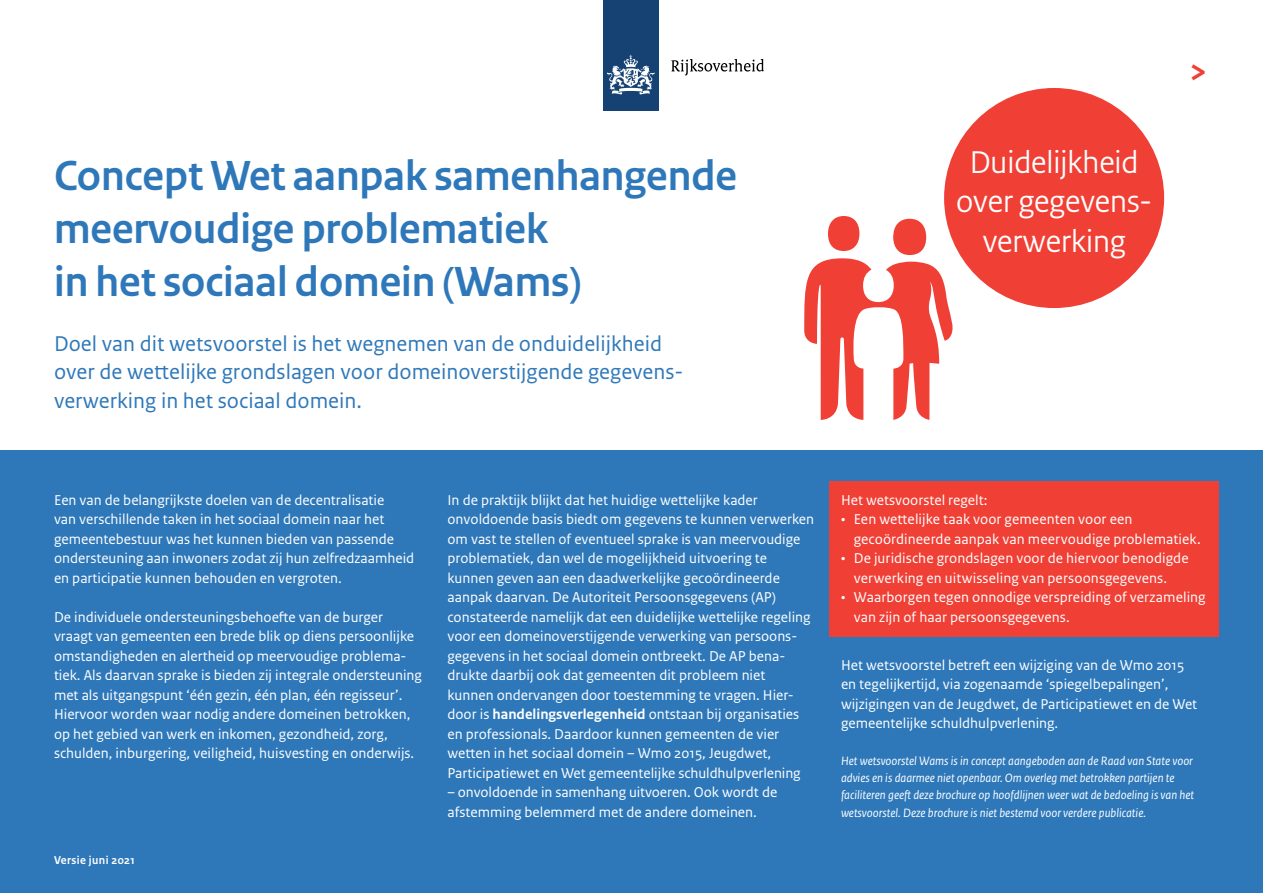
<style>
.page{position:relative;width:1263px;height:893px;background:#fff}
.page>*{position:absolute;margin:0;border:0;box-sizing:border-box;transform-origin:0 0}
.t1{font:700 44.25px/53.1px "Rijksoverheid Sans Heading";color:#2e78ba}
.t2{font:700 36px "Rijksoverheid Sans Heading";color:#f04036}
.t3{font:33.15px/39.8px "Rijksoverheid Sans Heading";color:#fff;text-align:center}
.t4{font:22.5px/28.5px "Rijksoverheid Sans Text";color:#2e78ba}
.t5{font:15px/19.5px "Rijksoverheid Sans Text";color:#fff}
.t6{font:italic 12.75px/17.2px "Rijksoverheid Sans Text";color:#fff}
.t7{font:700 12px "Rijksoverheid Sans Heading";letter-spacing:.035em;color:#fff}
.s1{font-weight:700}
</style>
<div class="page">
<div style="left:0;top:450px;width:1263px;height:443px;background:#2e78ba"></div>
<div style="left:829px;top:481px;width:389px;height:155px;background:#f04036"></div>
<div style="left:893px;top:219px;width:33px;height:36px;background:#f04036;border-radius:50%"></div>
<div style="left:828px;top:216px;width:31px;height:35px;background:#f04036;border-radius:50%"></div>
<svg style="left:804px;top:258px;width:149px;height:162px"></svg>
<div style="left:944px;top:88px;width:220px;height:220px;background:#f04036;border-radius:50%"></div>
<div style="left:603px;top:0;width:55px;height:110px;background:#154273"></div>
<svg style="left:607px;top:55px;width:48px;height:40px"></svg>
<svg style="left:671px;top:59px;width:93px;height:16px"></svg>
<p class="t1" style="left:54px;top:150px;width:684px">Concept Wet aanpak samenhangende meervoudige problematiek<br>in het sociaal domein (Wams)</p>
<p class="t4" style="left:54px;top:329px;width:631px">Doel van dit wetsvoorstel is het wegnemen van de onduidelijkheid over de wettelijke grondslagen voor domeinoverstijgende gegevens&shy;verwerking in het sociaal domein.</p>
<p class="t3" style="left:956px;top:142px;width:198px">Duidelijkheid over gegevens&shy;verwerking</p>
<p class="t2" style="left:1189px;top:51px;width:20px">&gt;</p>
<p class="t5" style="left:54px;top:490px;width:362px">Een van de belangrijkste doelen van de decentralisatie<br>van verschillende taken in het sociaal domein naar het gemeentebestuur was het kunnen bieden van passende ondersteuning aan inwoners zodat zij hun zelfredzaamheid en participatie kunnen behouden en vergroten.</p>
<p class="t5" style="left:54px;top:607px;width:369px">De individuele ondersteuningsbehoefte van de burger vraagt van gemeenten een brede blik op diens persoonlijke omstandigheden en alertheid op meervoudige problema&shy;tiek. Als daarvan sprake is bieden zij integrale ondersteuning met als uitgangspunt ‘één gezin, één plan, één regisseur’.<br>Hiervoor worden waar nodig andere domeinen betrokken, op het gebied van werk en inkomen, gezondheid, zorg, schulden, inburgering, veiligheid, huisvesting en onderwijs.</p>
<p class="t7" style="left:54px;top:853px;width:82px">Versie juni 2021</p>
<p class="t5" style="left:447px;top:490px;width:368px">In de praktijk blijkt dat het huidige wettelijke kader onvoldoende basis biedt om gegevens te kunnen verwerken om vast te stellen of eventueel sprake is van meervoudige problematiek, dan wel de mogelijkheid uitvoering te kunnen geven aan een daadwerkelijke gecoördineerde aanpak daarvan. De Autoriteit Persoonsgegevens (AP) constateerde namelijk dat een duidelijke wettelijke regeling voor een domeinoverstijgende verwerking van persoons&shy;gegevens in het sociaal domein ontbreekt. De AP bena&shy;drukte daarbij ook dat gemeenten dit probleem niet kunnen ondervangen door toestemming te vragen. Hier&shy;door is <span class="s1">handelingsverlegenheid</span> ontstaan bij organisaties en professionals. Daardoor kunnen gemeenten de vier wetten in het sociaal domein – Wmo 2015, Jeugdwet, Participatiewet en Wet gemeentelijke schuldhulpverlening</p>
<p class="t5" style="left:447px;top:783px;width:331px">– onvoldoende in samenhang uitvoeren. Ook wordt de afstemming belemmerd met de andere domeinen.</p>
<p class="t5" style="left:841px;top:490px;width:148px">Het wetsvoorstel regelt:</p>
<p class="t5" style="left:854px;top:510px;width:348px;text-indent:-13px">• Een wettelijke taak voor gemeenten voor een gecoördineerde aanpak van meervoudige problematiek.</p>
<p class="t5" style="left:841px;top:549px;width:349px;text-align:center">• De juridische grondslagen voor de hiervoor benodigde verwerking en uitwisseling van persoonsgegevens.</p>
<p class="t5" style="left:854px;top:588px;width:353px;text-indent:-13px">• Waarborgen tegen onnodige verspreiding of verzameling van zijn of haar persoonsgegevens.</p>
<p class="t5" style="left:841px;top:655px;width:358px">Het wetsvoorstel betreft een wijziging van de Wmo 2015 en tegelijkertijd, via zogenaamde ‘spiegelbepalingen’, wijzigingen van de Jeugdwet, de Participatiewet en de Wet gemeentelijke schuldhulpverlening.</p>
<p class="t6" style="left:841px;top:752px;width:355px">Het wetsvoorstel Wams is in concept aangeboden aan de Raad van State voor advies en is daarmee niet openbaar. Om overleg met betrokken partijen te faciliteren geeft deze brochure op hoofdlijnen weer wat de bedoeling is van het wetsvoorstel. Deze brochure is niet bestemd voor verdere publicatie.</p>
</div>
